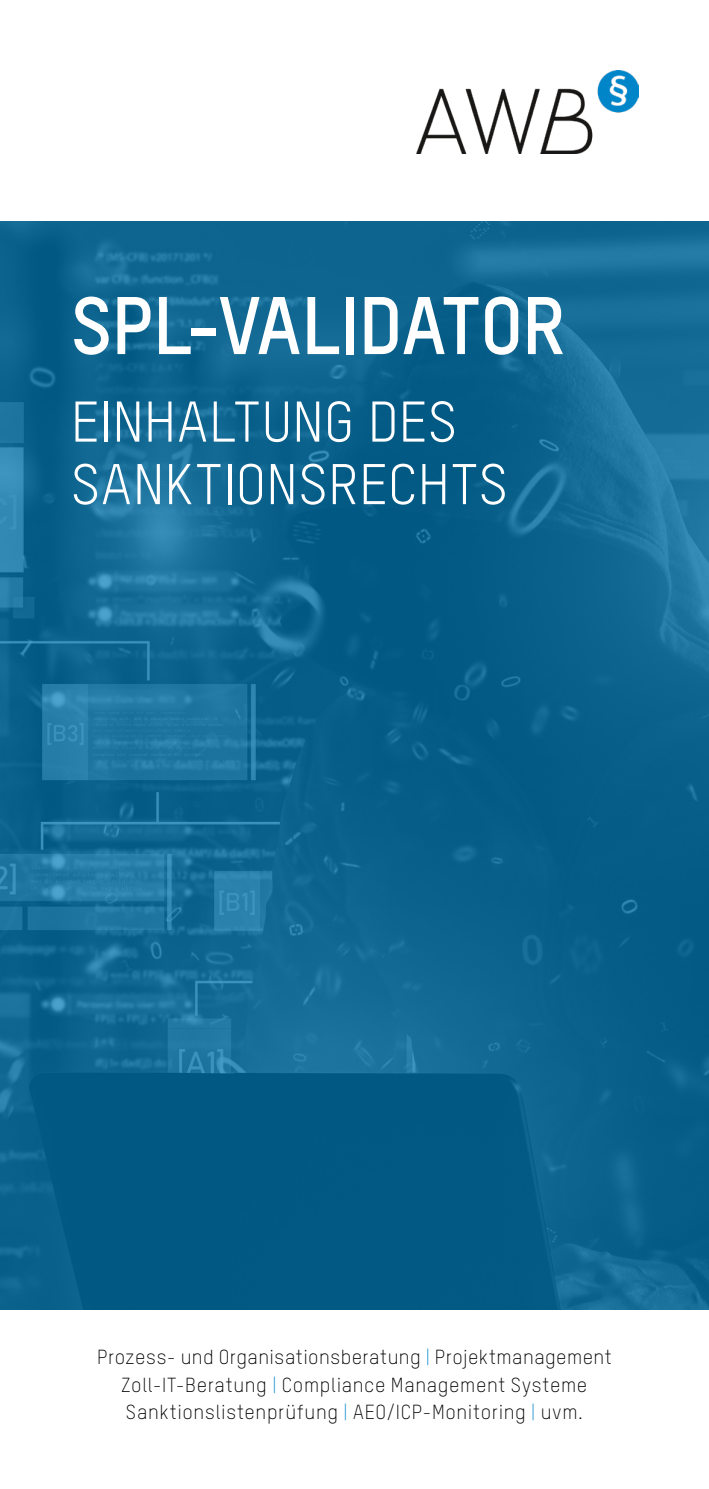
<style>
.page{position:relative;width:709px;height:1489px;background:#fff}
.page>*{position:absolute;margin:0;border:0;box-sizing:border-box;transform-origin:0 0}
.t1{font:700 80px "TSTARPRO";letter-spacing:-.005em;color:#fff}
.t2{font:56.25px/62.5px "TSTARPRO";letter-spacing:.01em;color:#fff}
.t3{font:300 20px/27.5px "TSTARPRO";letter-spacing:.03em;color:#000;text-align:center}
.s1{color:#0086c9}
</style>
<div class="page">
<img style="left:0;top:221px;width:709px;height:1087px">
<img style="left:416px;top:71px;width:222px;height:82px">
<h1 class="t1" style="left:71px;top:271px;width:497px">SPL-VALIDATOR</h1>
<h2 class="t2" style="left:71px;top:388px;width:438px">EINHALTUNG DES<br>SANKTIONSRECHTS</h2>
<p class="t3" style="left:97px;top:1342px;width:516px">Prozess- und Organisationsberatung <span class="s1">|</span> Projektmanagement<br>Zoll-IT-Beratung <span class="s1">|</span> Compliance Management Systeme<br>Sanktionslistenprüfung <span class="s1">|</span> AEO/ICP-Monitoring <span class="s1">|</span> uvm.</p>
</div>
